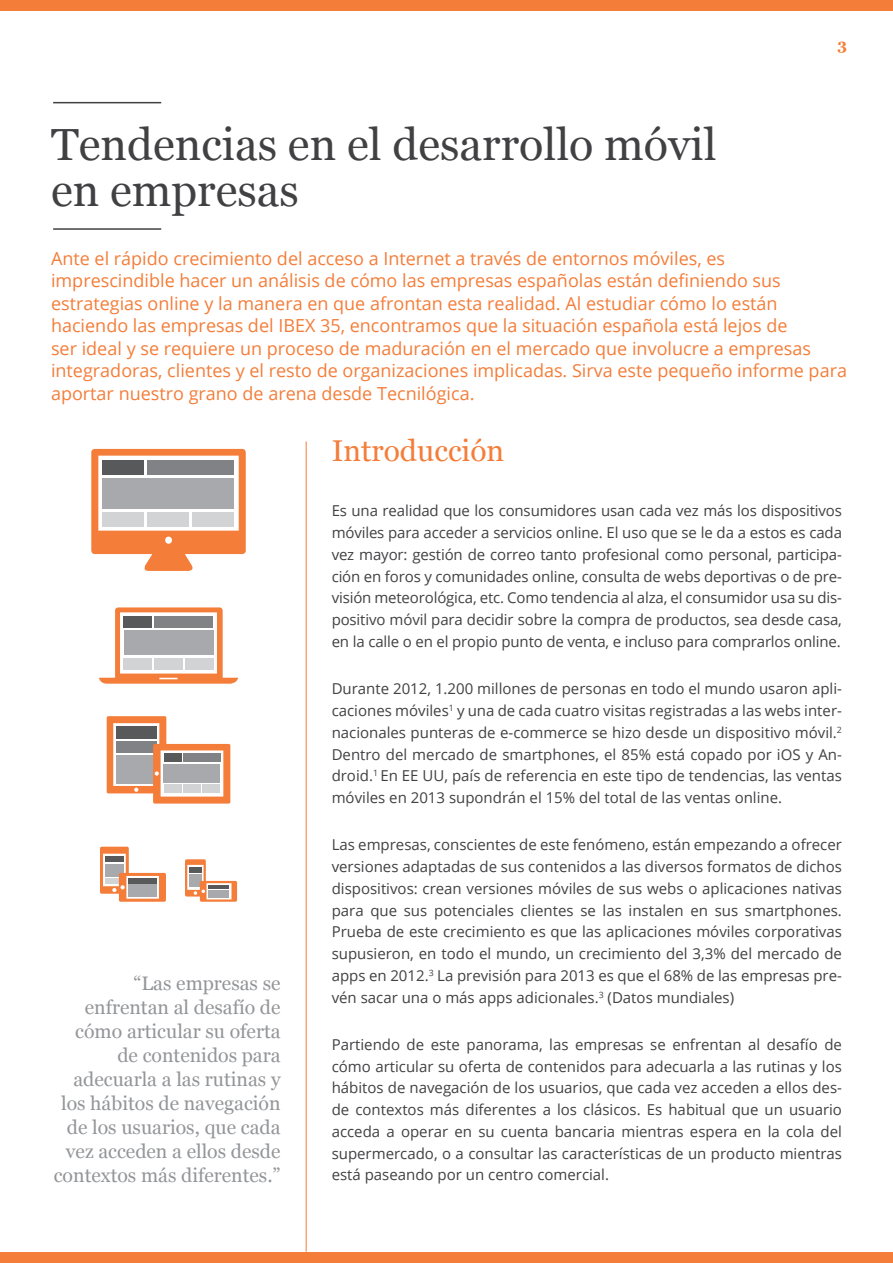
<style>
.page{position:relative;width:893px;height:1263px;background:#fff}
.page>*{position:absolute;margin:0;border:0;box-sizing:border-box;transform-origin:0 0}
.t1{font:45px/46.5px "Georgia";color:#414042}
.t2{font:30px "Georgia";color:#f47d39}
.t3{font:19.5px/24px "Georgia";color:#939598;text-align:right}
.t4{font:18px/22.5px "Open Sans";color:#f47d39}
.t5{font:700 15.45px "Georgia";color:#f47d39}
.t6{font:15px/21.8px "Open Sans";color:#414042;text-align:justify}
</style>
<div class="page">
<div style="left:0;top:0;width:893px;height:11px;background:#f47d39"></div>
<div style="left:0;top:1252px;width:893px;height:10px;background:#f47d39"></div>
<hr style="left:306px;top:441px;width:1px;height:810px;background:#f47d39">
<svg style="left:91px;top:449px;width:155px;height:122px"></svg>
<div style="left:102px;top:512px;width:42px;height:15px;background:#d1d3d4"></div>
<div style="left:102px;top:460px;width:42px;height:15px;background:#58595b"></div>
<div style="left:148px;top:512px;width:41px;height:15px;background:#d1d3d4"></div>
<div style="left:148px;top:460px;width:86px;height:15px;background:#808285"></div>
<div style="left:193px;top:512px;width:41px;height:15px;background:#d1d3d4"></div>
<div style="left:102px;top:478px;width:132px;height:31px;background:#a7a9ac"></div>
<svg style="left:107px;top:716px;width:123px;height:87px"></svg>
<svg style="left:99px;top:607px;width:139px;height:77px"></svg>
<div style="left:124px;top:658px;width:28px;height:12px;background:#d1d3d4"></div>
<div style="left:124px;top:616px;width:28px;height:12px;background:#58595b"></div>
<div style="left:154px;top:658px;width:29px;height:12px;background:#d1d3d4"></div>
<div style="left:154px;top:616px;width:59px;height:12px;background:#808285"></div>
<div style="left:185px;top:658px;width:28px;height:12px;background:#d1d3d4"></div>
<div style="left:124px;top:630px;width:89px;height:25px;background:#a7a9ac"></div>
<svg style="left:100px;top:847px;width:66px;height:55px"></svg>
<div style="left:129px;top:878px;width:28px;height:5px;background:#58595b"></div>
<div style="left:129px;top:885px;width:28px;height:12px;background:#a7a9ac"></div>
<svg style="left:185px;top:859px;width:52px;height:43px"></svg>
<hr style="left:209px;top:885px;width:20px;height:3px;background:#58595b">
<div style="left:209px;top:890px;width:20px;height:8px;background:#a7a9ac"></div>
<hr style="left:53px;top:102px;width:108px;height:1px;background:#414042">
<hr style="left:53px;top:228px;width:108px;height:2px;background:#414042">
<h1 class="t1" style="left:51px;top:119px;width:667px">Tendencias en el desarrollo móvil en empresas</h1>
<p class="t5" style="left:837px;top:33px;width:11px">3</p>
<p class="t4" style="left:51px;top:246px;width:797px">Ante el rápido crecimiento del acceso a Internet a través de entornos móviles, es imprescindible hacer un análisis de cómo las empresas españolas están definiendo sus estrategias online y la manera en que afrontan esta realidad. Al estudiar cómo lo están haciendo las empresas del IBEX 35, encontramos que la situación española está lejos de<br>ser ideal y se requiere un proceso de maduración en el mercado que involucre a empresas integradoras, clientes y el resto de organizaciones implicadas. Sirva este pequeño informe para aportar nuestro grano de arena desde Tecnilógica.</p>
<h3 class="t3" style="left:54px;top:971px;width:228px">“Las empresas se enfrentan al desafío de cómo articular su oferta de contenidos para adecuarla a las rutinas y los hábitos de navegación de los usuarios, que cada vez acceden a ellos desde contextos más diferentes.”</h3>
<h2 class="t2" style="left:332px;top:428px;width:174px">Introducción</h2>
<p class="t6" style="left:332px;top:500px;width:512px">Es una realidad que los consumidores usan cada vez más los dispositivos móviles para acceder a servicios online. El uso que se le da a estos es cada vez mayor: gestión de correo tanto profesional como personal, participa&shy;ción en foros y comunidades online, consulta de webs deportivas o de pre&shy;visión meteorológica, etc. Como tendencia al alza, el consumidor usa su dis&shy;positivo móvil para decidir sobre la compra de productos, sea desde casa, en la calle o en el propio punto de venta, e incluso para comprarlos online.</p>
<p class="t6" style="left:332px;top:677px;width:512px">Durante 2012, 1.200 millones de personas en todo el mundo usaron apli&shy;caciones móviles<sup>1</sup> y una de cada cuatro visitas registradas a las webs inter&shy;nacionales punteras de e-commerce se hizo desde un dispositivo móvil.<sup>2<br></sup>Dentro del mercado de smartphones, el 85% está copado por iOS y An&shy;droid.<sup>1</sup> En EE UU, país de referencia en este tipo de tendencias, las ventas móviles en 2013 supondrán el 15% del total de las ventas online.</p>
<p class="t6" style="left:332px;top:833px;width:512px">Las empresas, conscientes de este fenómeno, están empezando a ofrecer versiones adaptadas de sus contenidos a las diversos formatos de dichos dispositivos: crean versiones móviles de sus webs o aplicaciones nativas para que sus potenciales clientes se las instalen en sus smartphones.<br>Prueba de este crecimiento es que las aplicaciones móviles corporativas supusieron, en todo el mundo, un crecimiento del 3,3% del mercado de apps en 2012.<sup>3</sup> La previsión para 2013 es que el 68% de las empresas pre&shy;vén sacar una o más apps adicionales.<sup>3</sup> (Datos mundiales)</p>
<p class="t6" style="left:332px;top:1033px;width:512px">Partiendo de este panorama, las empresas se enfrentan al desafío de cómo articular su oferta de contenidos para adecuarla a las rutinas y los hábitos de navegación de los usuarios, que cada vez acceden a ellos des&shy;de contextos más diferentes a los clásicos. Es habitual que un usuario acceda a operar en su cuenta bancaria mientras espera en la cola del supermercado, o a consultar las características de un producto mientras está paseando por un centro comercial.</p>
</div>
